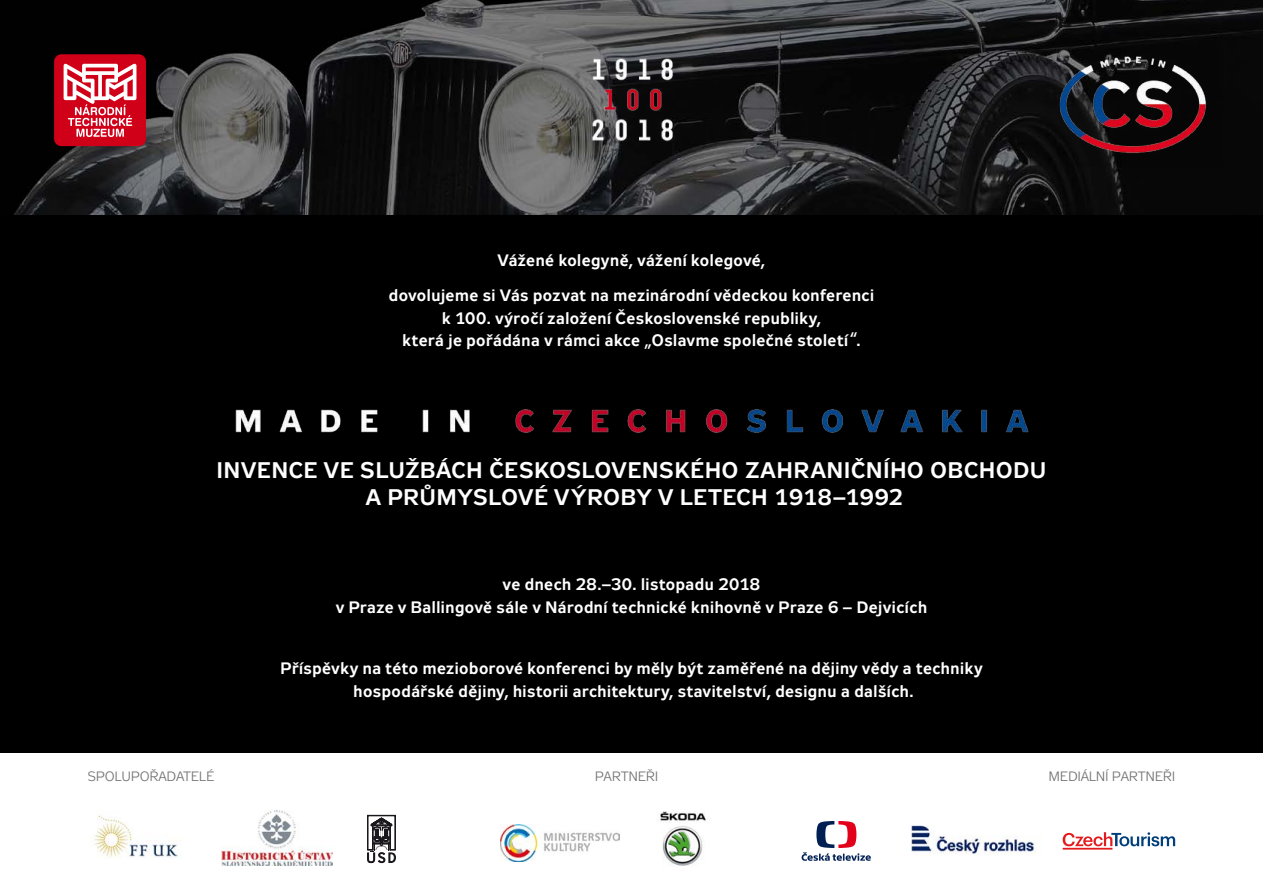
<style>
.page{position:relative;width:1263px;height:893px;background:#fff}
.page>*{position:absolute;margin:0;border:0;box-sizing:border-box;transform-origin:0 0}
.t1{font:700 22.5px/27px "Zeppelin 31";letter-spacing:.04em;color:#fff;text-align:center}
.t2{font:700 16.5px/22.5px "Zeppelin 31";letter-spacing:.03em;color:#fff;text-align:center}
.t3{font:13.5px "Zeppelin 31";letter-spacing:.025em;color:#707172}
</style>
<div class="page">
<div style="left:0;top:0;width:1263px;height:753px;background:#000"></div>
<img style="left:14px;top:0;width:1249px;height:214px">
<div style="left:54px;top:54px;width:92px;height:92px;background:#d10019;border-radius:7px"></div>
<svg style="left:64px;top:64px;width:72px;height:73px"></svg>
<img style="left:1045px;top:41px;width:177px;height:125px">
<img style="left:94px;top:815px;width:85px;height:43px">
<img style="left:221px;top:810px;width:111px;height:55px">
<svg style="left:367px;top:815px;width:29px;height:48px"></svg>
<svg style="left:801px;top:821px;width:70px;height:40px"></svg>
<img style="left:911px;top:825px;width:125px;height:29px">
<svg style="left:1063px;top:832px;width:112px;height:18px"></svg>
<img style="left:500px;top:824px;width:120px;height:37px">
<img style="left:660px;top:811px;width:46px;height:55px">
<img style="left:569px;top:54px;width:125px;height:92px">
<img style="left:235px;top:409px;width:794px;height:24px">
<p class="t2" style="left:389px;top:244px;width:487px;line-height:35.2px">Vážené kolegyně, vážení kolegové,<br>dovolujeme si Vás pozvat na mezinárodní vědeckou konferenci</p>
<p class="t2" style="left:402px;top:308px;width:459px">k 100. výročí založení Československé republiky,<br>která je pořádána v rámci akce „Oslavme společné století“.</p>
<h1 class="t1" style="left:217px;top:458px;width:830px">INVENCE VE SLUŽBÁCH ČESKOSLOVENSKÉHO ZAHRANIČNÍHO OBCHODU<br>A PRŮMYSLOVÉ VÝROBY V LETECH 1918–1992</h1>
<p class="t2" style="left:336px;top:574px;width:592px">ve dnech 28.–30. listopadu 2018<br>v Praze v Ballingově sále v Národní technické knihovně v Praze 6 – Dejvicích</p>
<p class="t2" style="left:281px;top:659px;width:703px">Příspěvky na této mezioborové konferenci by měly být zaměřené na dějiny vědy a techniky hospodářské dějiny, historii architektury, stavitelství, designu a dalších.</p>
<p class="t3" style="left:88px;top:769px;width:128px">SPOLUPOŘADATELÉ</p>
<p class="t3" style="left:595px;top:769px;width:65px">PARTNEŘI</p>
<p class="t3" style="left:1049px;top:769px;width:128px">MEDIÁLNÍ PARTNEŘI</p>
</div>
